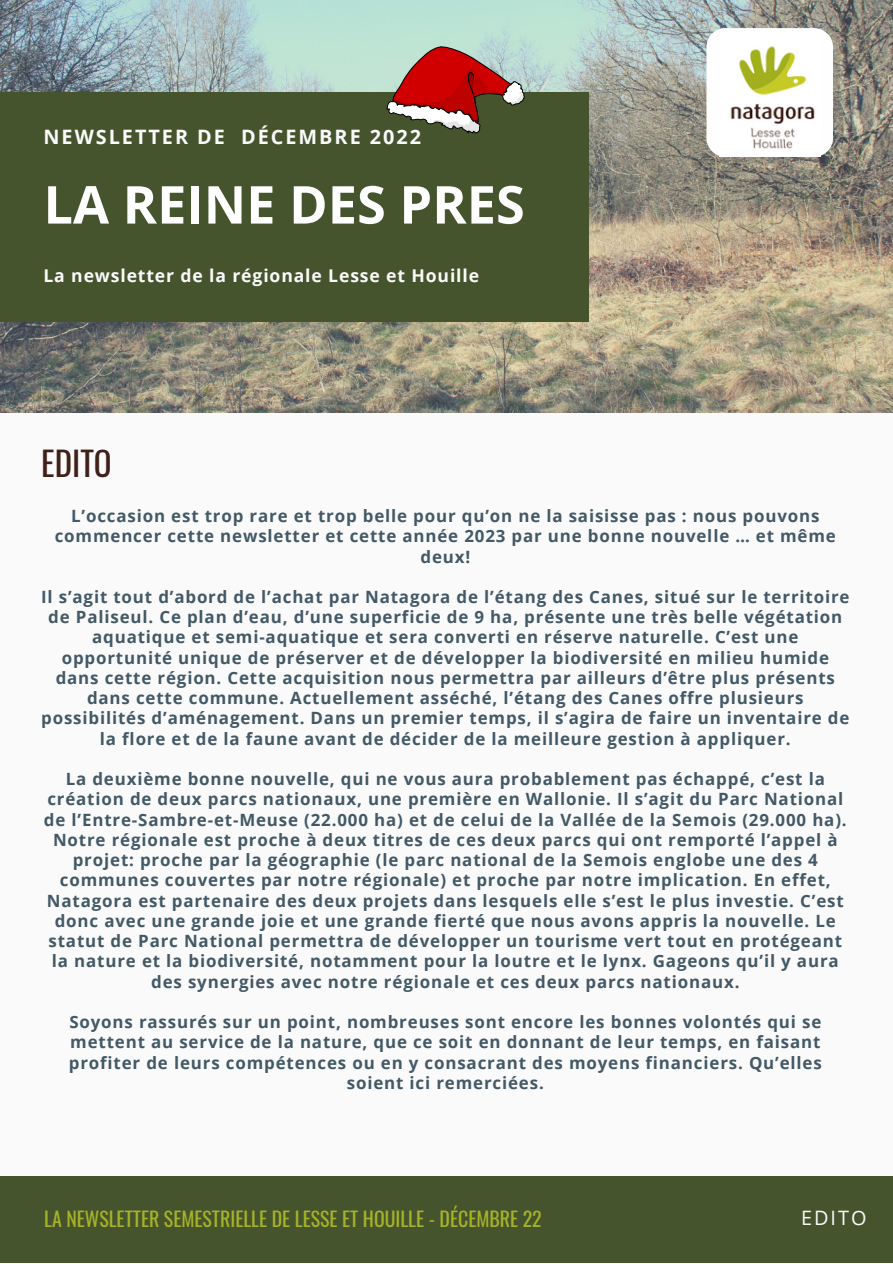
<style>
.page{position:relative;width:893px;height:1264px;background:#fff}
.page>*{position:absolute;margin:0;border:0;box-sizing:border-box;transform-origin:0 0}
.t1{font:700 52.2px "Open Sans";color:#fefefe}
.t2{font:33px "Oswald";color:#3f211a}
.t3{font:19.8px "Oswald";color:#a6b328}
.t4{font:700 19.8px "Open Sans";letter-spacing:.1em;color:#fafafa}
.t5{font:19.8px "Open Sans";letter-spacing:.1em;color:#fafafa}
.t6{font:700 17.55px "Open Sans";letter-spacing:.05em;color:#fafafa}
.t7{font:700 16.95px/20.2px "Open Sans";letter-spacing:.05em;color:#435967;text-align:center}
</style>
<div class="page">
<div style="left:0;top:0;width:892px;height:1262px;background:#fafafa"></div>
<img style="left:0;top:0;width:892px;height:413px">
<div style="left:0;top:92px;width:589px;height:230px;background:#46542e"></div>
<div style="left:0;top:1176px;width:892px;height:86px;background:#46542e"></div>
<div style="left:706px;top:28px;width:126px;height:129px;background:#fefefe;border-radius:19px"></div>
<img style="left:730px;top:46px;width:85px;height:103px">
<svg style="left:386px;top:45px;width:138px;height:88px"></svg>
<p class="t4" style="left:43px;top:122px;width:379px">NEWSLETTER DE DÉCEMBRE 2022</p>
<h1 class="t1" style="left:43px;top:168px;width:482px">LA REINE DES PRES</h1>
<p class="t6" style="left:43px;top:263px;width:437px">La newsletter de la régionale Lesse et Houille</p>
<h2 class="t2" style="left:41px;top:438px;width:72px">EDITO</h2>
<p class="t7" style="left:55px;top:505px;width:782px">L’occasion est trop rare et trop belle pour qu’on ne la saisisse pas : nous pouvons commencer cette newsletter et cette année 2023 par une bonne nouvelle … et même deux!</p>
<p class="t7" style="left:41px;top:586px;width:809px">Il s’agit tout d’abord de l’achat par Natagora de l’étang des Canes, situé sur le territoire de Paliseul. Ce plan d’eau, d’une superficie de 9 ha, présente une très belle végétation aquatique et semi-aquatique et sera converti en réserve naturelle. C’est une opportunité unique de préserver et de développer la biodiversité en milieu humide dans cette région. Cette acquisition nous permettra par ailleurs d’être plus présents dans cette commune. Actuellement asséché, l’étang des Canes offre plusieurs possibilités d’aménagement. Dans un premier temps, il s’agira de faire un inventaire de la flore et de la faune avant de décider de la meilleure gestion à appliquer.</p>
<p class="t7" style="left:44px;top:768px;width:804px">La deuxième bonne nouvelle, qui ne vous aura probablement pas échappé, c’est la création de deux parcs nationaux, une première en Wallonie. Il s’agit du Parc National de l’Entre-Sambre-et-Meuse (22.000 ha) et de celui de la Vallée de la Semois (29.000 ha).<br>Notre régionale est proche à deux titres de ces deux parcs qui ont remporté l’appel à projet: proche par la géographie (le parc national de la Semois englobe une des 4 communes couvertes par notre régionale) et proche par notre implication. En effet, Natagora est partenaire des deux projets dans lesquels elle s’est le plus investie. C’est donc avec une grande joie et une grande fierté que nous avons appris la nouvelle. Le statut de Parc National permettra de développer un tourisme vert tout en protégeant la nature et la biodiversité, notamment pour la loutre et le lynx. Gageons qu’il y aura des synergies avec notre régionale et ces deux parcs nationaux.</p>
<p class="t7" style="left:69px;top:1011px;width:754px">Soyons rassurés sur un point, nombreuses sont encore les bonnes volontés qui se mettent au service de la nature, que ce soit en donnant de leur temps, en faisant profiter de leurs compétences ou en y consacrant des moyens financiers. Qu’elles soient ici remerciées.</p>
<p class="t3" style="left:44px;top:1203px;width:499px">LA NEWSLETTER SEMESTRIELLE DE LESSE ET HOUILLE - DÉCEMBRE 22</p>
<p class="t5" style="left:801px;top:1204px;width:67px">EDITO</p>
</div>
